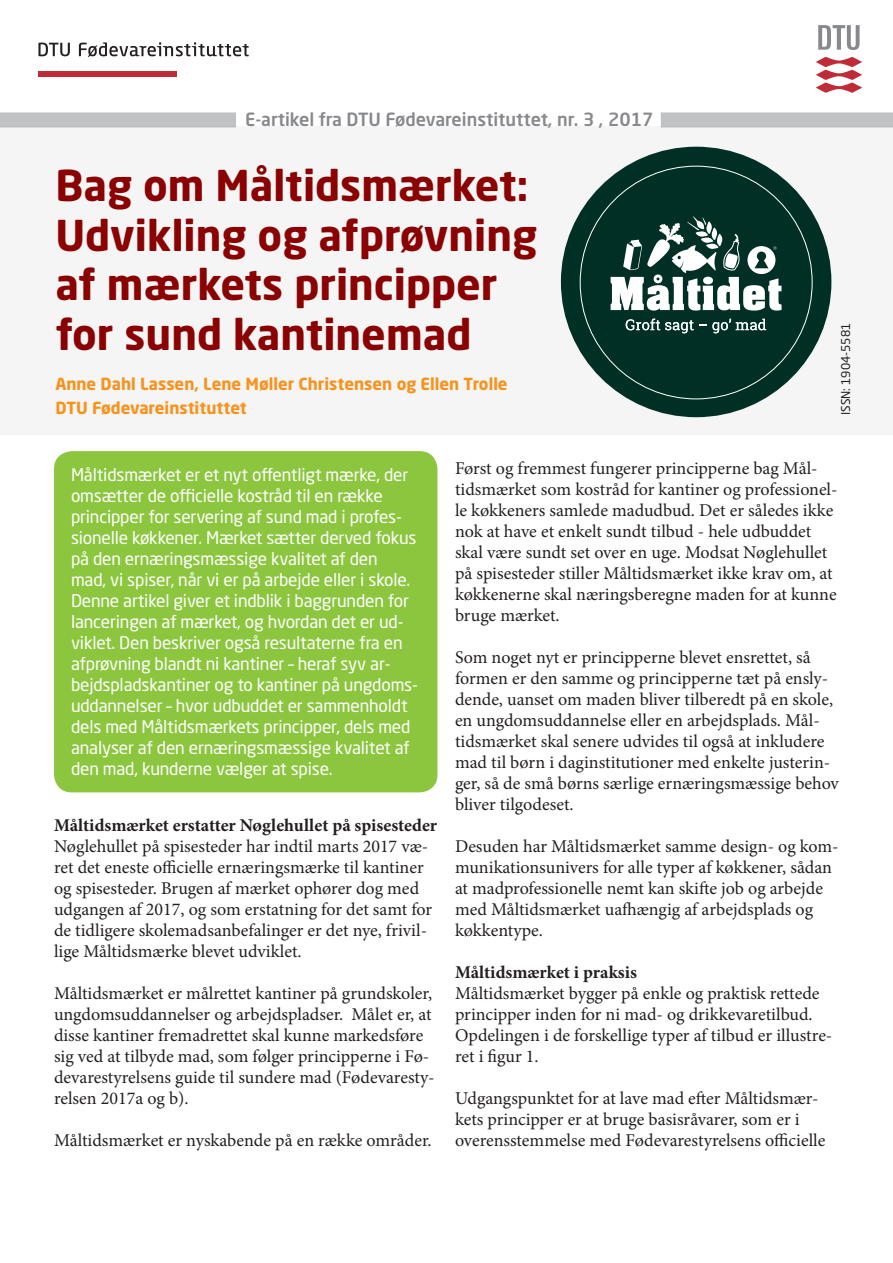
<style>
.page{position:relative;width:893px;height:1263px;background:#fff}
.page>*{position:absolute;margin:0;border:0;box-sizing:border-box;transform-origin:0 0}
.Brødtekst{font:700 42px/49.5px "Neo Sans Std";color:#8b0202}
.Brødtekst-2{font:18px/21px "Minion Pro";color:#231f20}
.mellemrubrik{font:700 18px "Minion Pro";color:#231f20}
.t1{font:500 18px "Neo Sans Std";color:#87898c}
.t2{font:17.25px/21px "Neo Sans Std";letter-spacing:-.01em;color:#fff}
.Overskrift_1{font:700 16.5px/24.8px "Neo Sans Std";color:#f7931d}
.t3{font:12px "Neo Sans Std";color:#231f20}
</style>
<div class="page">
<svg style="left:818px;top:25px;width:42px;height:25px"></svg>
<svg style="left:816px;top:57px;width:46px;height:36px"></svg>
<div style="left:38px;top:72px;width:139px;height:5px;background:#bf2b37"></div>
<svg style="left:38px;top:42px;width:211px;height:15px"></svg>
<div style="left:0;top:112px;width:236px;height:15px;background:#c1c2c4"></div>
<div style="left:661px;top:112px;width:232px;height:15px;background:#c1c2c4"></div>
<div style="left:0;top:126px;width:893px;height:309px;background:#f5f5f5"></div>
<div style="left:561px;top:147px;width:270px;height:270px;background:#003025;border-radius:50%"></div>
<svg style="left:611px;top:216px;width:170px;height:95px"></svg>
<svg style="left:626px;top:319px;width:140px;height:14px"></svg>
<div style="left:54px;top:451px;width:383px;height:341px;background:#8bc63e;border-radius:18px"></div>
<p class="t1" style="left:245px;top:108px;width:410px">E-artikel fra DTU Fødevareinstituttet, nr. 3 , 2017</p>
<p class="Brødtekst" style="left:55px;top:160px;width:474px">Bag om Måltidsmærket:</p>
<p class="Brødtekst" style="left:55px;top:209px;width:483px">Udvikling og afprøvning af mærkets principper for sund kantinemad</p>
<p class="Overskrift_1" style="left:55px;top:371px;width:454px">Anne Dahl Lassen, Lene Møller Christensen og Ellen Trolle<br>DTU Fødevareinstituttet</p>
<p class="t3" style="left:838px;top:415px;width:94px;rotate:-90deg">ISSN: 1904-5581</p>
<p class="t2" style="left:71px;top:464px;width:348px">Måltidsmærket er et nyt offentligt mærke, der omsætter de officielle kostråd til en række principper for servering af sund mad i profes&shy;sionelle køkkener. Mærket sætter derved fokus på den ernæringsmæssige kvalitet af den<br>mad, vi spiser, når vi er på arbejde eller i skole.<br>Denne artikel giver et indblik i baggrunden for lanceringen af mærket, og hvordan det er ud&shy;viklet. Den beskriver også resultaterne fra en afprøvning blandt ni kantiner – heraf syv ar&shy;bejdspladskantiner og to kantiner på ungdoms&shy;uddannelser – hvor udbuddet er sammenholdt dels med Måltidsmærkets principper, dels med analyser af den ernæringsmæssige kvalitet af den mad, kunderne vælger at spise.</p>
<p class="mellemrubrik" style="left:54px;top:813px;width:385px">Måltidsmærket erstatter Nøglehullet på spisesteder</p>
<p class="Brødtekst-2" style="left:54px;top:836px;width:380px">Nøglehullet på spisesteder har indtil marts 2017 væ&shy;ret det eneste officielle ernæringsmærke til kantiner og spisesteder. Brugen af mærket ophører dog med udgangen af 2017, og som erstatning for det samt for de tidligere skolemadsanbefalinger er det nye, frivil&shy;lige Måltidsmærke blevet udviklet.</p>
<p class="Brødtekst-2" style="left:54px;top:983px;width:382px">Måltidsmærket er målrettet kantiner på grundskoler, ungdomsuddannelser og arbejdspladser. Målet er, at disse kantiner fremadrettet skal kunne markedsføre sig ved at tilbyde mad, som følger principperne i Fø&shy;devarestyrelsens guide til sundere mad (Fødevaresty&shy;relsen 2017a og b).</p>
<p class="Brødtekst-2" style="left:54px;top:1130px;width:379px">Måltidsmærket er nyskabende på en række områder.</p>
<p class="Brødtekst-2" style="left:455px;top:458px;width:384px">Først og fremmest fungerer principperne bag Mål&shy;tidsmærket som kostråd for kantiner og professionel&shy;le køkkeners samlede madudbud. Det er således ikke nok at have et enkelt sundt tilbud - hele udbuddet skal være sundt set over en uge. Modsat Nøglehullet på spisesteder stiller Måltidsmærket ikke krav om, at køkkenerne skal næringsberegne maden for at kunne bruge mærket.</p>
<p class="Brødtekst-2" style="left:455px;top:647px;width:385px">Som noget nyt er principperne blevet ensrettet, så formen er den samme og principperne tæt på ensly&shy;dende, uanset om maden bliver tilberedt på en skole, en ungdomsuddannelse eller en arbejdsplads. Mål&shy;tidsmærket skal senere udvides til også at inkludere mad til børn i daginstitutioner med enkelte justerin&shy;ger, så de små børns særlige ernæringsmæssige behov bliver tilgodeset.</p>
<p class="Brødtekst-2" style="left:455px;top:836px;width:385px">Desuden har Måltidsmærket samme design- og kom&shy;munikationsunivers for alle typer af køkkener, sådan at madprofessionelle nemt kan skifte job og arbejde med Måltidsmærket uafhængig af arbejdsplads og køkkentype.</p>
<p class="mellemrubrik" style="left:455px;top:960px;width:183px">Måltidsmærket i praksis</p>
<p class="Brødtekst-2" style="left:455px;top:983px;width:379px">Måltidsmærket bygger på enkle og praktisk rettede principper inden for ni mad- og drikkevaretilbud.<br>Opdelingen i de forskellige typer af tilbud er illustre&shy;ret i figur 1.</p>
<p class="Brødtekst-2" style="left:455px;top:1088px;width:372px">Udgangspunktet for at lave mad efter Måltidsmær&shy;kets principper er at bruge basisråvarer, som er i overensstemmelse med Fødevarestyrelsens officielle</p>
</div>
